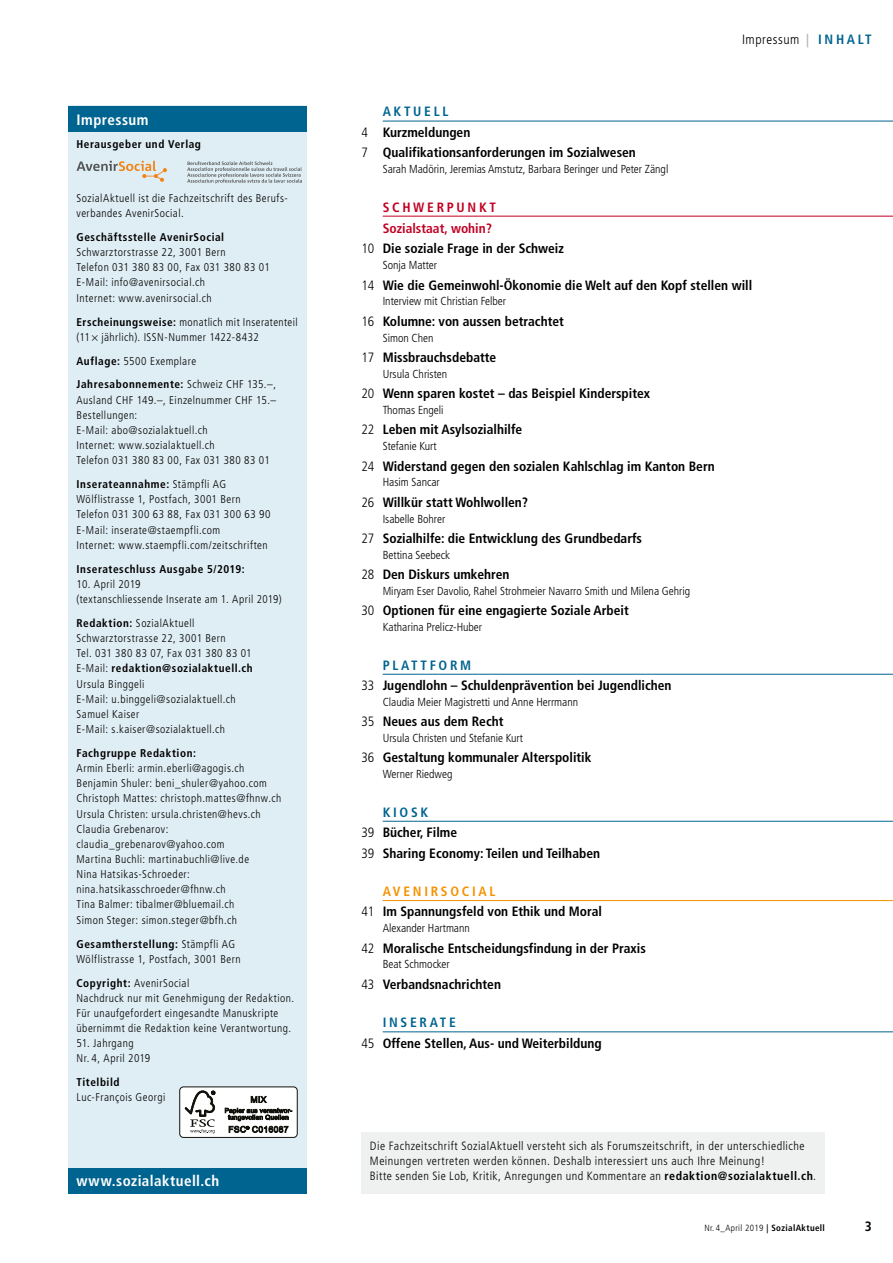
<style>
.page{position:relative;width:893px;height:1263px;background:#fff}
.page>*{position:absolute;margin:0;border:0;box-sizing:border-box;transform-origin:0 0}
.t1{font:700 condensed 15px "Frutiger";letter-spacing:.03em;color:#fff}
.t2{font:700 condensed 13.5px/20.4px "Frutiger";color:#000}
.t3{font:700 condensed 13.5px "Frutiger";color:#c20023}
.t4{font:300 condensed 13.5px "Frutiger";letter-spacing:.04em;color:#000}
.t5{font:700 condensed 13.5px "Frutiger";letter-spacing:.2em;color:#c20023}
.t6{font:300 condensed 12px/15.3px "Frutiger";letter-spacing:.04em;color:#000}
.t7{font:300 condensed 11.7px "Frutiger";color:#000}
.t8{font:300 condensed 11.25px/15.1px "Frutiger";letter-spacing:.04em;color:#000}
.t9{font:700 condensed 11.25px "Frutiger";letter-spacing:.05em;color:#000}
.t10{font:300 condensed 9px "Frutiger";letter-spacing:.04em;color:#000}
.s1{font-weight:700}
.s2{font-weight:700;color:#b1b4b4}
.s3{font-weight:700;color:#006490}
.s4{color:#006490}
.s5{font-weight:300}
.s6{color:#f59200}
</style>
<div class="page">
<hr style="left:383px;top:121px;width:510px;height:1px;background:#006490">
<hr style="left:383px;top:216px;width:510px;height:1px;background:#c20023">
<hr style="left:383px;top:674px;width:510px;height:1px;background:#006490">
<hr style="left:383px;top:821px;width:510px;height:1px;background:#006490">
<hr style="left:383px;top:900px;width:510px;height:1px;background:#f59200">
<hr style="left:383px;top:1031px;width:510px;height:1px;background:#006490">
<div style="left:361px;top:1132px;width:464px;height:61px;background:#eff0f0"></div>
<div style="left:68px;top:106px;width:238px;height:1087px;background:#dfedf4"></div>
<svg style="left:77px;top:161px;width:90px;height:21px"></svg>
<svg style="left:187px;top:161px;width:115px;height:23px"></svg>
<div style="left:180px;top:1087px;width:117px;height:50px;background:#fff;border-radius:4px"></div>
<div style="left:179px;top:1087px;width:119px;height:51px;border:1px solid #12120d;border-radius:4px"></div>
<svg style="left:185px;top:1090px;width:30px;height:43px"></svg>
<svg style="left:225px;top:1096px;width:67px;height:37px"></svg>
<div style="left:68px;top:106px;width:238px;height:26px;background:#006490"></div>
<div style="left:68px;top:1168px;width:238px;height:25px;background:#006490"></div>
<h1 class="t1" style="left:77px;top:111px;width:73px">Impressum</h1>
<p class="t9" style="left:77px;top:138px;width:126px">Herausgeber und Verlag</p>
<p class="t8" style="left:77px;top:191px;width:213px">SozialAktuell ist die Fachzeitschrift des Berufs&shy;verbandes AvenirSocial.</p>
<p class="t9" style="left:77px;top:230px;width:149px">Geschäftsstelle AvenirSocial</p>
<p class="t8" style="left:77px;top:245px;width:195px">Schwarztorstrasse 22, 3001 Bern<br>Telefon 031 380 83 00, Fax 031 380 83 01<br>E-Mail: info@avenirsocial.ch<br>Internet: www.avenirsocial.ch</p>
<p class="t8" style="left:77px;top:314px;width:223px"><span class="s1">Erscheinungsweise:</span> monatlich mit Inseratenteil (11 jährlich). ISSN-Nummer 1422-8432</p>
<p class="t8" style="left:77px;top:349px;width:201px;line-height:23.9px"><span class="s1">Auflage:</span> 5500 Exemplare<br><span class="s1">Jahresabonnemente:</span> Schweiz CHF 135.–,</p>
<p class="t8" style="left:77px;top:392px;width:201px">Ausland CHF 149.–, Einzelnummer CHF 15.–<br>Bestellungen:<br>E-Mail: abo@sozialaktuell.ch<br>Internet: www.sozialaktuell.ch<br>Telefon 031 380 83 00, Fax 031 380 83 01</p>
<p class="t8" style="left:77px;top:477px;width:196px"><span class="s1">Inserateannahme:</span> Stämpfli AG Wölflistrasse 1, Postfach, 3001 Bern Telefon 031 300 63 88, Fax 031 300 63 90<br>E-Mail: inserate@staempfli.com<br>Internet: www.staempfli.com/zeitschriften</p>
<p class="t9" style="left:77px;top:562px;width:170px">Inserateschluss Ausgabe 5/2019:</p>
<p class="t8" style="left:77px;top:576px;width:207px">10. April 2019<br>(textanschliessende Inserate am 1. April 2019)</p>
<p class="t8" style="left:77px;top:615px;width:178px"><span class="s1">Redaktion:</span> SozialAktuell<br>Schwarztorstrasse 22, 3001 Bern<br>Tel. 031 380 83 07, Fax 031 380 83 01<br>E-Mail: <span class="s1">redaktion@sozialaktuell.ch<br></span>Ursula Binggeli<br>E-Mail: u.binggeli@sozialaktuell.ch<br>Samuel Kaiser<br>E-Mail: s.kaiser@sozialaktuell.ch</p>
<p class="t9" style="left:77px;top:746px;width:121px">Fachgruppe Redaktion:</p>
<p class="t8" style="left:77px;top:761px;width:206px">Armin Eberli: armin.eberli@agogis.ch Benjamin Shuler: beni_shuler@yahoo.com Christoph Mattes: christoph.mattes@fhnw.ch Ursula Christen: ursula.christen@hevs.ch Claudia Grebenarov: claudia_grebenarov@yahoo.com<br>Martina Buchli: martinabuchli@live.de<br>Nina Hatsikas-Schroeder: nina.hatsikasschroeder@fhnw.ch<br>Tina Balmer: tibalmer@bluemail.ch<br>Simon Steger: simon.steger@bfh.ch</p>
<p class="t8" style="left:77px;top:936px;width:166px"><span class="s1">Gesamtherstellung:</span> Stämpfli AG<br>Wölflistrasse 1, Postfach, 3001 Bern</p>
<p class="t8" style="left:77px;top:975px;width:219px"><span class="s1">Copyright:</span> AvenirSocial<br>Nachdruck nur mit Genehmigung der Redaktion.<br>Für unaufgefordert eingesandte Manuskripte übernimmt die Redaktion keine Verantwortung.</p>
<p class="t8" style="left:77px;top:1036px;width:75px">51. Jahrgang<br>Nr. 4, April 2019</p>
<p class="t9" style="left:77px;top:1076px;width:44px">Titelbild</p>
<p class="t8" style="left:77px;top:1090px;width:90px">Luc-François Georgi</p>
<h1 class="t1" style="left:77px;top:1172px;width:144px">www.sozialaktuell.ch</h1>
<p class="t4" style="left:742px;top:32px;width:131px">Impressum <span class="s2">|</span> <span class="s3">I N H A LT</span></p>
<p class="t2" style="left:361px;top:102px;width:276px;text-indent:21px"><span class="s4">AKTUELL<br></span><span class="s5">4</span> Kurzmeldungen<br><span class="s5">7</span> Qualifikationsanforderungen im Sozialwesen</p>
<p class="t7" style="left:383px;top:162px;width:287px">Sarah Madörin, Jeremias Amstutz, Barbara Beringer und Peter Zängl</p>
<p class="t5" style="left:383px;top:199px;width:115px">SCHWERPUNKT</p>
<p class="t3" style="left:383px;top:220px;width:111px">Sozialstaat, wohin?</p>
<p class="t2" style="left:361px;top:239px;width:204px"><span class="s5">10</span> Die soziale Frage in der Schweiz</p>
<p class="t7" style="left:383px;top:259px;width:56px">Sonja Matter</p>
<p class="t2" style="left:361px;top:275px;width:392px"><span class="s5">14</span> Wie die Gemeinwohl-Ökonomie die Welt auf den Kopf stellen will</p>
<p class="t7" style="left:383px;top:295px;width:125px">Interview mit Christian Felber</p>
<p class="t2" style="left:361px;top:311px;width:204px"><span class="s5">16</span> Kolumne: von aussen betrachtet</p>
<p class="t7" style="left:383px;top:331px;width:52px">Simon Chen</p>
<p class="t2" style="left:361px;top:347px;width:136px"><span class="s5">17</span> Missbrauchsdebatte</p>
<p class="t7" style="left:383px;top:367px;width:66px">Ursula Christen</p>
<p class="t2" style="left:361px;top:383px;width:290px"><span class="s5">20</span> Wenn sparen kostet – das Beispiel Kinderspitex</p>
<p class="t7" style="left:383px;top:403px;width:62px">Thomas Engeli</p>
<p class="t2" style="left:361px;top:420px;width:162px"><span class="s5">22</span> Leben mit Asylsozialhilfe</p>
<p class="t7" style="left:383px;top:439px;width:56px">Stefanie Kurt</p>
<p class="t2" style="left:361px;top:456px;width:355px"><span class="s5">24</span> Widerstand gegen den sozialen Kahlschlag im Kanton Bern</p>
<p class="t7" style="left:383px;top:476px;width:59px">Hasim Sancar</p>
<p class="t2" style="left:361px;top:492px;width:168px"><span class="s5">26</span> Willkür statt Wohlwollen?</p>
<p class="t7" style="left:383px;top:512px;width:64px">Isabelle Bohrer</p>
<p class="t2" style="left:361px;top:528px;width:282px"><span class="s5">27</span> Sozialhilfe: die Entwicklung des Grundbedarfs</p>
<p class="t7" style="left:383px;top:548px;width:69px">Bettina Seebeck</p>
<p class="t2" style="left:361px;top:564px;width:150px"><span class="s5">28</span> Den Diskurs umkehren</p>
<p class="t7" style="left:383px;top:584px;width:309px">Miryam Eser Davolio, Rahel Strohmeier Navarro Smith und Milena Gehrig</p>
<p class="t2" style="left:361px;top:600px;width:269px"><span class="s5">30</span> Optionen für eine engagierte Soziale Arbeit</p>
<p class="t7" style="left:383px;top:620px;width:101px">Katharina Prelicz-Huber</p>
<p class="t2" style="left:361px;top:655px;width:312px;text-indent:21px"><span class="s4">PLATTFORM<br></span><span class="s5">33</span> Jugendlohn – Schuldenprävention bei Jugendlichen</p>
<p class="t7" style="left:383px;top:695px;width:197px">Claudia Meier Magistretti und Anne Herrmann</p>
<p class="t2" style="left:361px;top:711px;width:144px"><span class="s5">35</span> Neues aus dem Recht</p>
<p class="t7" style="left:383px;top:731px;width:142px">Ursula Christen und Stefanie Kurt</p>
<p class="t2" style="left:361px;top:747px;width:232px"><span class="s5">36</span> Gestaltung kommunaler Alterspolitik</p>
<p class="t7" style="left:383px;top:767px;width:71px">Werner Riedweg</p>
<p class="t2" style="left:361px;top:802px;width:240px;text-indent:21px"><span class="s4">KIOSK<br></span><span class="s5">39</span> Bücher, Filme<br><span class="s5">39</span> Sharing Economy: Teilen und Teilhaben</p>
<p class="t2" style="left:361px;top:881px;width:242px;text-indent:21px"><span class="s6">AVENIRSOCIAL<br></span><span class="s5">41</span> Im Spannungsfeld von Ethik und Moral</p>
<p class="t7" style="left:383px;top:921px;width:89px">Alexander Hartmann</p>
<p class="t2" style="left:361px;top:938px;width:286px"><span class="s5">42</span> Moralische Entscheidungsfindung in der Praxis</p>
<p class="t7" style="left:383px;top:958px;width:68px">Beat Schmocker</p>
<p class="t2" style="left:361px;top:974px;width:141px"><span class="s5">43</span> Verbandsnachrichten</p>
<p class="t2" style="left:361px;top:1012px;width:242px;text-indent:21px"><span class="s4">INSERATE<br></span><span class="s5">45</span> Offene Stellen, Aus- und Weiterbildung</p>
<p class="t6" style="left:370px;top:1138px;width:448px">Die Fachzeitschrift SozialAktuell versteht sich als Forumszeitschrift, in der unterschiedliche<br>Meinungen vertreten werden können. Deshalb interessiert uns auch Ihre Meinung!<br>Bitte senden Sie Lob, Kritik, Anregungen und Kommentare an <span class="s1">redaktion@sozialaktuell.ch</span>.</p>
<p class="t10" style="left:704px;top:1222px;width:122px">Nr. 4_April 2019 <span class="s1">| SozialAktuell</span></p>
<p class="t2" style="left:865px;top:1216px;width:9px">3</p>
</div>
